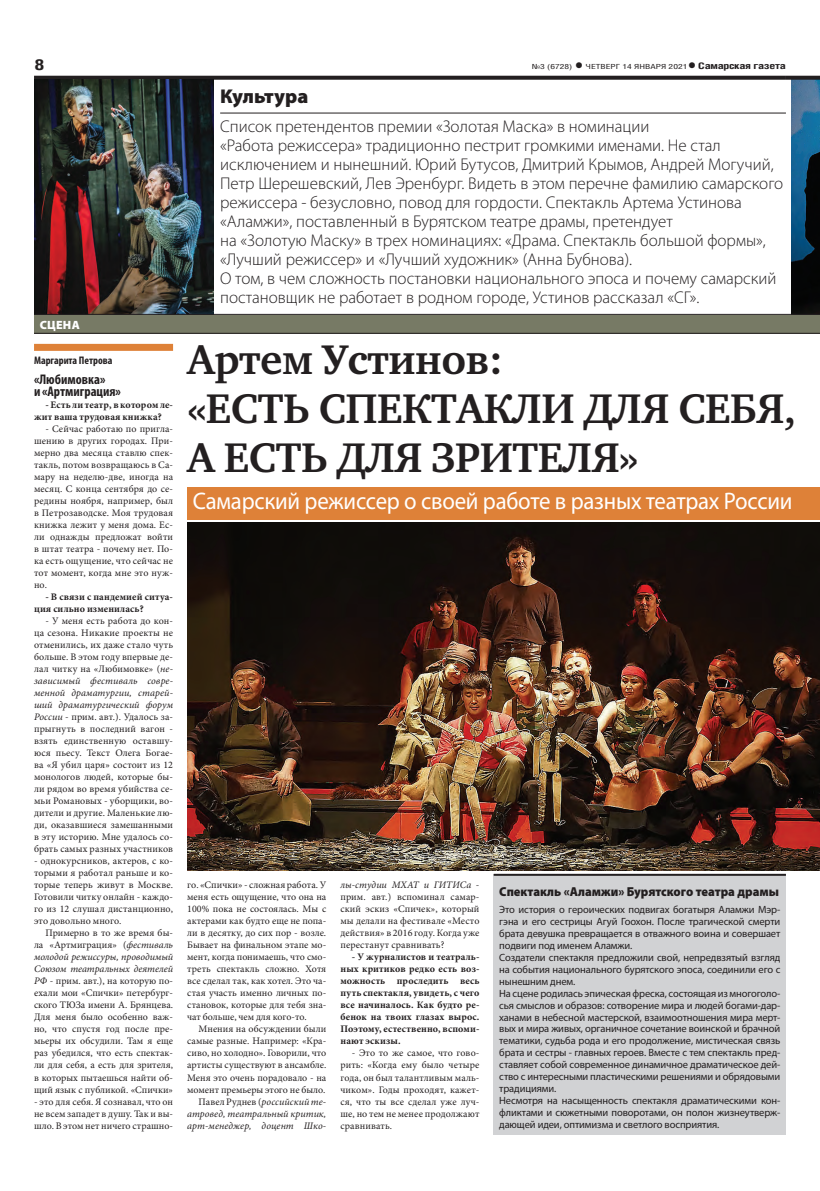
<style>
.page{position:relative;width:820px;height:1191px;background:#fff}
.page>*{position:absolute;margin:0;border:0;box-sizing:border-box;transform-origin:0 0}
.t1{font:700 42.5px/49px "Charter C";letter-spacing:-.01em;color:#231f20}
.t2{font:24px "Myriad Pro";letter-spacing:-.01em;color:#fff;scale:.95 1}
.t3{font:900 20px "Myriad Pro";color:#231f20}
.t4{font:300 17px/19px "Myriad Pro";color:#231f20}
.t5{font:700 15px "Helios Cond";color:#231f20;scale:1.4 1}
.t6{font:700 condensed 14px/12px "Myriad Pro";color:#231f20}
.t7{font:900 13px "Myriad Pro";color:#231f20;scale:.95 1}
.t8{font:900 12px "Myriad Pro";letter-spacing:.02em;color:#fff}
.t9{font:700 condensed 11px "Myriad Pro";color:#231f20}
.t10{font:10.5px/11.9px "Myriad Pro";letter-spacing:-.01em;color:#231f20}
.t11{font:10px/12px "Minion Pro";letter-spacing:.005em;color:#231f20;text-align:justify}
.t12{font:700 10px/12px "Minion Pro";letter-spacing:.01em;color:#231f20}
.t13{font:700 9px "Helios Cond";letter-spacing:-.02em;color:#231f20;scale:1.4 1}
.t14{font:7px "Helios Cond";color:#231f20;scale:1.4 1}
.s1{font-weight:700;font-size:16px}
.s2{font-size:16px}
.s3{font-style:italic}
</style>
<div class="page">
<svg style="left:34px;top:76px;width:751px;height:4px;background:#2e2b2b"></svg>
<div style="left:187px;top:488px;width:632px;height:32px;background:#de8138"></div>
<hr style="left:220px;top:113px;width:565px;height:1px;background:#231f20">
<div style="left:34px;top:344px;width:139px;height:7px;background:#de8138"></div>
<img style="left:187px;top:523px;width:632px;height:348px">
<img style="left:34px;top:80px;width:179px;height:234px">
<div style="left:493px;top:873px;width:292px;height:261px;background:#d1d2d4"></div>
<hr style="left:493px;top:873px;width:292px;height:2px;background:#231f20">
<img style="left:791px;top:80px;width:28px;height:234px">
<div style="left:34px;top:315px;width:785px;height:19px;background:#777a65"></div>
<hr style="left:34px;top:314px;width:785px;height:1px;background:#231f20">
<hr style="left:34px;top:333px;width:785px;height:1px;background:#231f20">
<svg style="left:785px;top:76px;width:34px;height:4px"></svg>
<h3 class="t5" style="left:34px;top:55px;width:9px">8</h3>
<p class="t14" style="left:531px;top:63px;width:112px">№3 (6728) <span class="s1">•</span> четверг 14 января 2021</p>
<p class="t13" style="left:687px;top:61px;width:72px"><span class="s2">•</span> Самарская газета</p>
<h3 class="t3" style="left:220px;top:85px;width:90px">Культура</h3>
<p class="t8" style="left:40px;top:318px;width:40px">Сцена</p>
<p class="t9" style="left:34px;top:354px;width:80px">Маргарита Петрова</p>
<h3 class="t6" style="left:34px;top:373px;width:88px">«Любимовка»<br>и «Артмиграция»</h3>
<p class="t12" style="left:34px;top:399px;width:140px;text-indent:11px">- Есть ли театр, в котором ле&shy;жит ваша трудовая книжка?</p>
<p class="t11" style="left:34px;top:423px;width:140px;text-indent:11px">- Сейчас работаю по пригла&shy;шению в других городах. При&shy;мерно два месяца ставлю спек&shy;такль, потом возвращаюсь в Са&shy;мару на неделю-две, иногда на месяц. С конца сентября до се&shy;редины ноября, например, был в Петрозаводске. Моя трудовая книжка лежит у меня дома. Ес&shy;ли однажды предложат войти в штат театра - почему нет. По&shy;ка есть ощущение, что сейчас не тот момент, когда мне это нуж&shy;но.</p>
<p class="t12" style="left:34px;top:591px;width:140px;text-indent:11px">- В связи с пандемией ситуа&shy;ция сильно изменилась?</p>
<p class="t11" style="left:34px;top:615px;width:140px;text-indent:11px">- У меня есть работа до кон&shy;ца сезона. Никакие проекты не отменились, их даже стало чуть больше. В этом году впервые де&shy;лал читку на «Любимовке» (<span class="s3">не&shy;зависимый фестиваль совре&shy;менной драматургии, старей&shy;ший драматургический форум России</span> - прим. авт.). Удалось за&shy;прыгнуть в последний вагон - взять единственную оставшу&shy;юся пьесу. Текст Олега Богае&shy;ва «Я убил царя» состоит из 12 монологов людей, которые бы&shy;ли рядом во время убийства се&shy;мьи Романовых - уборщики, во&shy;дители и другие. Маленькие лю&shy;ди, оказавшиеся замешанными в эту историю. Мне удалось со&shy;брать самых разных участников</p>
<p class="t11" style="left:34px;top:855px;width:140px">- однокурсников, актеров, с ко&shy;торыми я работал раньше и ко&shy;торые теперь живут в Москве.<br>Готовили читку онлайн - каждо&shy;го из 12 слушал дистанционно, это довольно много.</p>
<p class="t11" style="left:34px;top:927px;width:140px;text-indent:11px">Примерно в то же время бы&shy;ла «Артмиграция» (<span class="s3">фестиваль молодой режиссуры, проводимый Союзом театральных деятелей РФ</span> - прим. авт.), на которую по&shy;ехали мои «Спички» петербург&shy;ского ТЮЗа имени А. Брянцева.<br>Для меня было особенно важ&shy;но, что спустя год после пре&shy;мьеры их обсудили. Там я еще раз убедился, что есть спектак&shy;ли для себя, а есть для зрителя, в которых пытаешься найти об&shy;щий язык с публикой. «Спички»</p>
<p class="t11" style="left:34px;top:1095px;width:140px">- это для себя. Я сознавал, что он не всем западет в душу. Так и вы&shy;шло. В этом нет ничего страшно-</p>
<p class="t4" style="left:220px;top:117px;width:564px">Список претендентов премии «Золотая Маска» в номинации<br>«Работа режиссера» традиционно пестрит громкими именами. Не стал исключением и нынешний. Юрий Бутусов, Дмитрий Крымов, Андрей Могучий, Петр Шерешевский, Лев Эренбург. Видеть в этом перечне фамилию самарского режиссера - безусловно, повод для гордости. Спектакль Артема Устинова «Аламжи», поставленный в Бурятском театре драмы, претендует<br>на «Золотую Маску» в трех номинациях: «Драма. Спектакль большой формы», «Лучший режиссер» и «Лучший художник» (Анна Бубнова).<br>О том, в чем сложность постановки национального эпоса и почему самарский постановщик не работает в родном городе, Устинов рассказал «СГ».</p>
<h1 class="t1" style="left:187px;top:336px;width:610px">Артем Устинов:<br>«Есть спектакли для себя, а есть для зрителя»</h1>
<h2 class="t2" style="left:193px;top:486px;width:632px">Самарский режиссер о своей работе в разных театрах России</h2>
<p class="t11" style="left:187px;top:879px;width:140px">го. «Спички» - сложная работа. У меня есть ощущение, что она на 100% пока не состоялась. Мы с актерами как будто еще не попа&shy;ли в десятку, до сих пор - возле.<br>Бывает на финальном этапе мо&shy;мент, когда понимаешь, что смо&shy;треть спектакль сложно. Хотя все сделал так, как хотел. Это ча&shy;стая участь именно личных по&shy;становок, которые для тебя зна&shy;чат больше, чем для кого-то.</p>
<p class="t11" style="left:187px;top:1023px;width:140px;text-align:right">Мнения на обсуждении были самые разные. Например: «Кра&shy;сиво, но холодно». Говорили, что артисты существуют в ансамбле.<br>Меня это очень порадовало - на момент премьеры этого не было.<br>Павел Руднев (<span class="s3">российский те&shy;атровед, театральный критик, арт-менеджер, доцент Шко-</span></p>
<p class="t11" style="left:340px;top:879px;width:140px"><span class="s3">лы-студии МХАТ и ГИТИСа</span> - прим. авт.) вспоминал самар&shy;ский эскиз «Спичек», который мы делали на фестивале «Место действия» в 2016 году. Когда уже перестанут сравнивать?</p>
<p class="t12" style="left:340px;top:951px;width:140px;text-align:justify;text-indent:11px">- У журналистов и театраль&shy;ных критиков редко есть воз&shy;можность проследить весь путь спектакля, увидеть, с чего все начиналось. Как будто ре&shy;бенок на твоих глазах вырос.<br>Поэтому, естественно, вспоми&shy;нают эскизы.</p>
<p class="t11" style="left:340px;top:1047px;width:140px;text-indent:11px">- Это то же самое, что гово&shy;рить: «Когда ему было четыре года, он был талантливым маль&shy;чиком». Годы проходят, кажет&shy;ся, что ты все сделал уже луч&shy;ше, но тем не менее продолжают сравнивать.</p>
<h3 class="t7" style="left:499px;top:884px;width:296px">Спектакль «Аламжи» Бурятского театра драмы</h3>
<p class="t10" style="left:499px;top:903px;width:282px">Это история о героических подвигах богатыря Аламжи Мэр&shy;гэна и его сестрицы Агуй Гоохон. После трагической смерти брата девушка превращается в отважного воина и совершает подвиги под именем Аламжи.<br>Создатели спектакля предложили свой, непредвзятый взгляд на события национального бурятского эпоса, соединили его с нынешним днем.<br>На сцене родилась эпическая фреска, состоящая из многоголо&shy;сья смыслов и образов: сотворение мира и людей богами-дар&shy;ханами в небесной мастерской, взаимоотношения мира мерт&shy;вых и мира живых, органичное сочетание воинской и брачной тематики, судьба рода и его продолжение, мистическая связь брата и сестры - главных героев. Вместе с тем спектакль пред&shy;ставляет собой современное динамичное драматическое дей&shy;ство с интересными пластическими решениями и обрядовыми традициями.<br>Несмотря на насыщенность спектакля драматическими кон&shy;фликтами и сюжетными поворотами, он полон жизнеутверж&shy;дающей идеи, оптимизма и светлого восприятия.</p>
</div>
